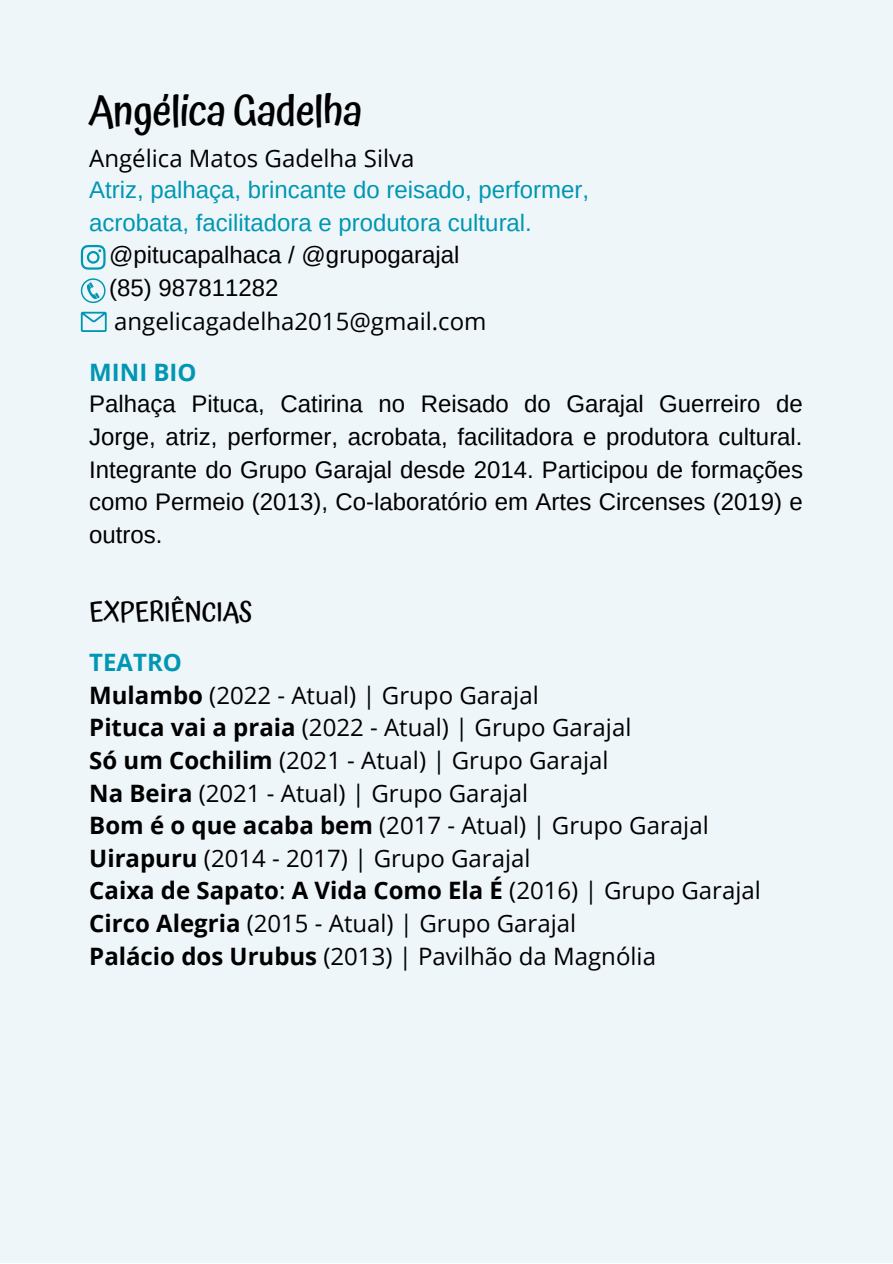
<style>
.page{position:relative;width:893px;height:1264px;background:#fff}
.page>*{position:absolute;margin:0;border:0;box-sizing:border-box;transform-origin:0 0}
.t1{font:500 42px "Atma";letter-spacing:-.02em;color:#000}
.t2{font:500 27px "Atma";letter-spacing:-.02em;color:#000}
.t3{font:24px "Open Sans";color:#000}
.t4{font:24px/32.5px "Arimo";color:#000;text-align:justify}
.t5{font:24px/32.5px "Arimo";color:#0097b2}
.t6{font:700 24px "Open Sans";color:#000}
.t7{font:700 24px "Open Sans";color:#0097b2}
.s1{font-weight:700}
.s2{font-weight:400}
</style>
<div class="page">
<div style="left:0;top:0;width:892px;height:1262px;background:#eff6fa"></div>
<svg style="left:81px;top:245px;width:25px;height:25px"></svg>
<svg style="left:81px;top:278px;width:25px;height:25px"></svg>
<svg style="left:81px;top:312px;width:26px;height:20px"></svg>
<p class="t1" style="left:88px;top:86px;width:276px">Angélica Gadelha</p>
<p class="t3" style="left:89px;top:141px;width:327px">Angélica Matos Gadelha Silva</p>
<p class="t5" style="left:89px;top:174px;width:501px">Atriz, palhaça, brincante do reisado, performer, acrobata, facilitadora e produtora cultural.</p>
<p class="t4" style="left:109px;top:239px;width:351px">@pitucapalhaca / @grupogarajal</p>
<p class="t4" style="left:109px;top:271px;width:171px">(85) 987811282</p>
<p class="t3" style="left:114px;top:304px;width:374px">angelicagadelha2015@gmail.com</p>
<p class="t7" style="left:89px;top:355px;width:109px">MINI BIO</p>
<p class="t4" style="left:89px;top:388px;width:715px">Palhaça Pituca, Catirina no Reisado do Garajal Guerreiro de Jorge, atriz, performer, acrobata, facilitadora e produtora cultural.<br>Integrante do Grupo Garajal desde 2014. Participou de formações como Permeio (2013), Co-laboratório em Artes Circenses (2019) e outros.</p>
<p class="t2" style="left:89px;top:595px;width:165px">EXPERIÊNCIAS</p>
<p class="t7" style="left:89px;top:645px;width:94px">TEATRO</p>
<p class="t3" style="left:89px;top:678px;width:451px"><span class="s1">Mulambo</span> (2022 - Atual) | Grupo Garajal</p>
<p class="t3" style="left:89px;top:710px;width:543px"><span class="s1">Pituca vai a praia</span> (2022 - Atual) | Grupo Garajal</p>
<p class="t3" style="left:89px;top:743px;width:520px"><span class="s1">Só um Cochilim</span> (2021 - Atual) | Grupo Garajal</p>
<p class="t3" style="left:89px;top:776px;width:440px"><span class="s1">Na Beira</span> (2021 - Atual) | Grupo Garajal</p>
<p class="t3" style="left:89px;top:808px;width:621px"><span class="s1">Bom é o que acaba bem</span> (2017 - Atual) | Grupo Garajal</p>
<p class="t3" style="left:89px;top:841px;width:442px"><span class="s1">Uirapuru</span> (2014 - 2017) | Grupo Garajal</p>
<p class="t6" style="left:89px;top:873px;width:673px">Caixa de Sapato<span class="s2">:</span> A Vida Como Ela É <span class="s2">(2016) | Grupo Garajal</span></p>
<p class="t3" style="left:89px;top:906px;width:488px"><span class="s1">Circo Alegria</span> (2015 - Atual) | Grupo Garajal</p>
<p class="t3" style="left:89px;top:938px;width:568px"><span class="s1">Palácio dos Urubus</span> (2013) | Pavilhão da Magnólia</p>
</div>
